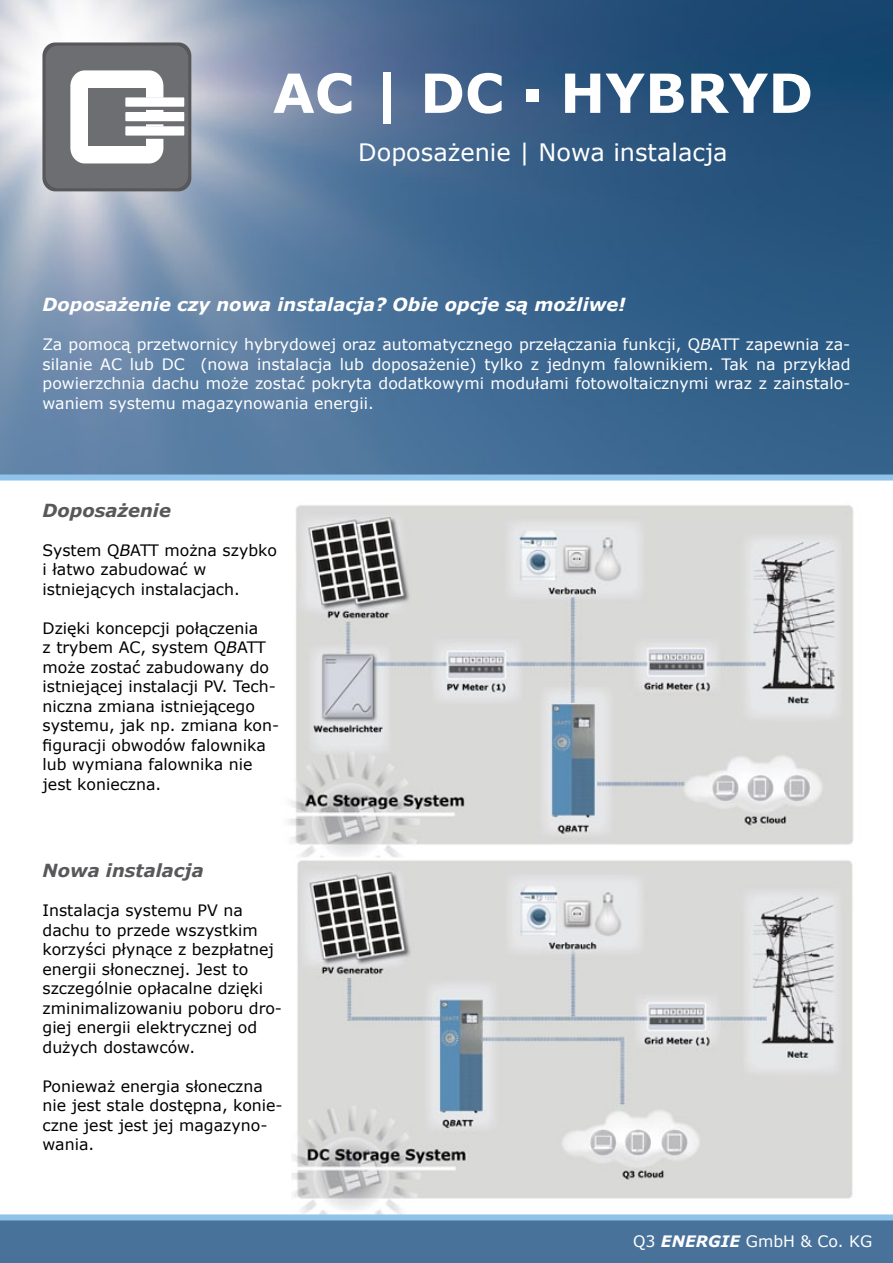
<style>
.page{position:relative;width:893px;height:1263px;background:#fff}
.page>*{position:absolute;margin:0;border:0;box-sizing:border-box;transform-origin:0 0}
.t1{font:700 54px "Verdana";color:#fff}
.t2{font:24px "Verdana";color:#fff}
.t3{font:italic 700 18px "Verdana";color:#fff}
.t4{font:italic 700 18px "Verdana";color:#58585b}
.t5{font:15.75px/19.5px "Verdana";color:#000}
.t6{font:15.75px/19.5px "Verdana";color:#fff;text-align:justify}
.s1{font-weight:400}
.s2{font-style:italic}
.s3{font-weight:700;font-style:italic}
</style>
<div class="page">
<img style="left:287px;top:505px;width:567px;height:352px">
<img style="left:0;top:0;width:893px;height:474px">
<div style="left:43px;top:43px;width:148px;height:148px;background:#58585b;border-radius:13px"></div>
<div style="left:46px;top:46px;width:142px;height:142px;background:#6d6e71;border-radius:13px"></div>
<div style="left:70px;top:70px;width:93px;height:93px;background:#fff;border-radius:15px"></div>
<div style="left:88px;top:88px;width:58px;height:58px;background:#6d6e71"></div>
<div style="left:125px;top:127px;width:63px;height:12px;background:#6d6e71"></div>
<svg style="left:125px;top:112px;width:63px;height:12px"></svg>
<div style="left:125px;top:112px;width:59px;height:9px;background:#fff"></div>
<div style="left:125px;top:98px;width:63px;height:12px;background:#6d6e71"></div>
<div style="left:125px;top:126px;width:59px;height:10px;background:#fff"></div>
<div style="left:125px;top:97px;width:59px;height:10px;background:#fff"></div>
<div style="left:0;top:474px;width:893px;height:6px;background:#8fc3ea"></div>
<img style="left:291px;top:857px;width:562px;height:357px">
<div style="left:0;top:1220px;width:893px;height:43px;background:#48729a"></div>
<div style="left:0;top:1214px;width:893px;height:6px;background:#8fc3ea"></div>
<h1 class="t1" style="left:273px;top:55px;width:542px">AC | DC <span class="s1">▪</span> HYBRYD</h1>
<h2 class="t2" style="left:358px;top:136px;width:371px">Doposażenie | Nowa instalacja</h2>
<p class="t3" style="left:43px;top:292px;width:585px">Doposażenie czy nowa instalacja? Obie opcje są możliwe!</p>
<p class="t6" style="left:43px;top:335px;width:809px">Za pomocą przetwornicy hybrydowej oraz automatycznego przełączania funkcji, Q<span class="s2">B</span>ATT zapewnia za&shy;silanie AC lub DC (nowa instalacja lub doposażenie) tylko z jednym falownikiem. Tak na przykład powierzchnia dachu może zostać pokryta dodatkowymi modułami fotowoltaicznymi wraz z zainstalo&shy;waniem systemu magazynowania energii.</p>
<p class="t4" style="left:43px;top:497px;width:130px">Doposażenie</p>
<p class="t5" style="left:43px;top:540px;width:236px">System Q<span class="s2">B</span>ATT można szybko i łatwo zabudować w istniejących instalacjach.</p>
<p class="t5" style="left:43px;top:618px;width:238px">Dzięki koncepcji połączenia<br>z trybem AC, system Q<span class="s2">B</span>ATT może zostać zabudowany do istniejącej instalacji PV. Tech&shy;niczna zmiana istniejącego systemu, jak np. zmiana kon&shy;figuracji obwodów falownika lub wymiana falownika nie jest konieczna.</p>
<p class="t4" style="left:43px;top:858px;width:163px">Nowa instalacja</p>
<p class="t5" style="left:43px;top:900px;width:241px">Instalacja systemu PV na dachu to przede wszystkim korzyści płynące z bezpłatnej energii słonecznej. Jest to szczególnie opłacalne dzięki zminimalizowaniu poboru dro&shy;giej energii elektrycznej od dużych dostawców.</p>
<p class="t5" style="left:43px;top:1076px;width:242px">Ponieważ energia słoneczna nie jest stale dostępna, konie&shy;czne jest jest jej magazyno&shy;wania.</p>
<p class="t6" style="left:633px;top:1231px;width:241px">Q3 <span class="s3">Energie</span> GmbH &amp; Co. KG</p>
</div>
